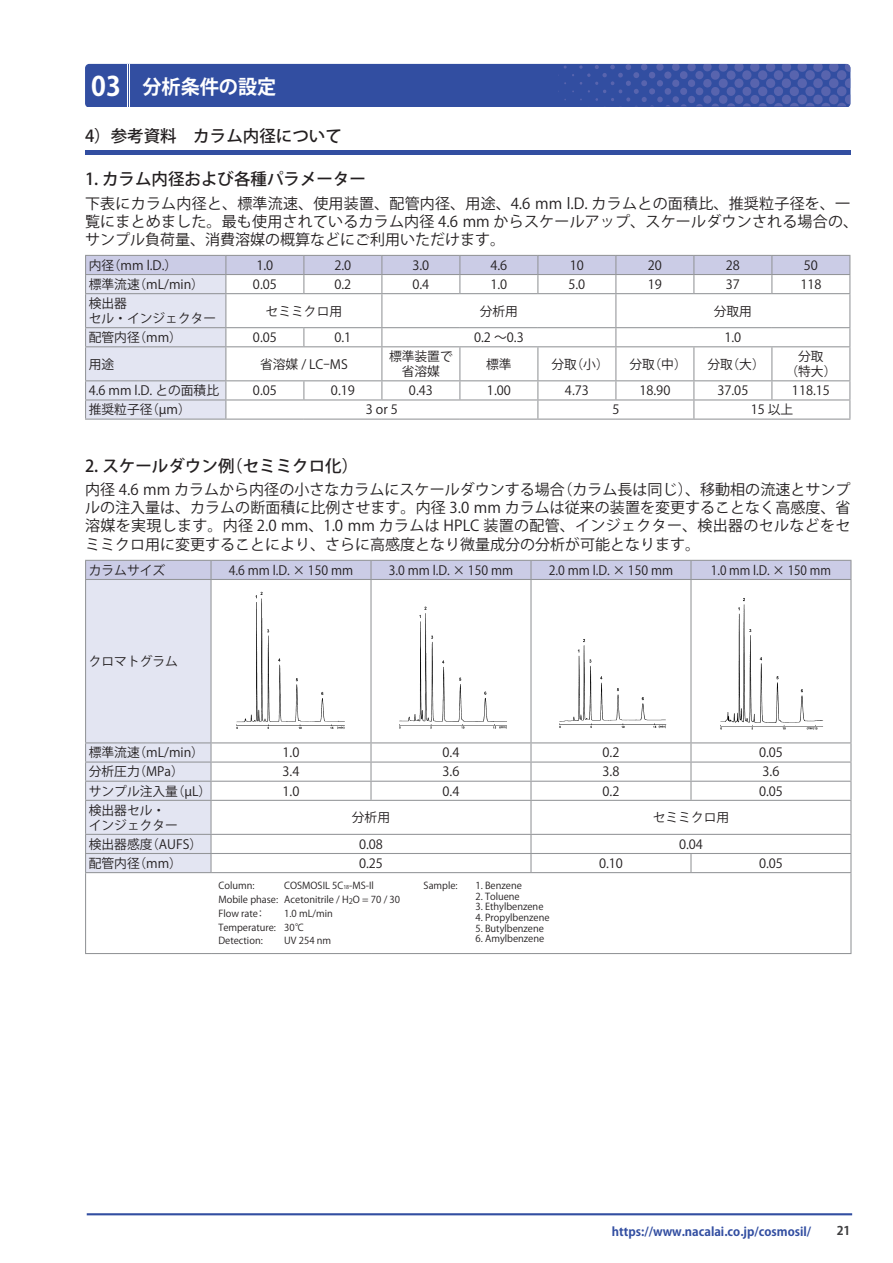
<style>
.page{position:relative;width:893px;height:1263px;background:#fff}
.page>*{position:absolute;margin:0;border:0;box-sizing:border-box;transform-origin:0 0}
.t1{font:19.65px "Koz Go Pro Bold 90 msp RKSJ H";color:#fff}
.中見出しフォント11_14_M{font:500 16.5px "Koz Go Pro";color:#231f20}
.本文フォント10_12pt{font:15px/18px "Koz Go Pro";letter-spacing:.015em;color:#231f20}
.表組み{font:12.75px/14.9px "Koz Go Pro";color:#231f20;text-align:center}
.表組み-2{font:12.75px "Koz Go Pro";color:#231f20;scale:.96 1}
.表組み-3{font:12.75px "Koz Go Pro";color:#231f20;scale:.92 1}
.t2{font:700 12px "Koz Go Pro";color:#324ea1}
.t3{font:700 12px "Koz Go Pro";color:#3e3e3f}
.本文フォント10_12pt-2{font:9.6px "Koz Go Pro";color:#231f20}
.中見出しフォント11_14_M-2{font:9.6px "Koz Go Pro";color:#231f20}
.s1{font-size:26.7px}
.s2{font-size:5.25px}
.s3{font-size:7.5px}
</style>
<div class="page">
<hr style="left:87px;top:1213px;width:765px;height:2px;background:#324ea1">
<svg style="left:85px;top:255px;width:765px;height:164px"></svg>
<hr style="left:85px;top:419px;width:141px;height:1px;background:#939598">
<hr style="left:226px;top:419px;width:78px;height:1px;background:#939598">
<hr style="left:304px;top:419px;width:78px;height:1px;background:#939598">
<hr style="left:382px;top:419px;width:78px;height:1px;background:#939598">
<hr style="left:460px;top:419px;width:78px;height:1px;background:#939598">
<hr style="left:538px;top:419px;width:78px;height:1px;background:#939598">
<hr style="left:616px;top:419px;width:78px;height:1px;background:#939598">
<hr style="left:694px;top:419px;width:78px;height:1px;background:#939598">
<hr style="left:772px;top:419px;width:78px;height:1px;background:#939598">
<svg style="left:85px;top:560px;width:766px;height:312px"></svg>
<hr style="left:85px;top:872px;width:126px;height:1px;background:#939598">
<hr style="left:85px;top:873px;width:1px;height:80px;background:#939598">
<hr style="left:211px;top:872px;width:160px;height:1px;background:#939598">
<hr style="left:371px;top:872px;width:160px;height:1px;background:#939598">
<hr style="left:531px;top:872px;width:160px;height:1px;background:#939598">
<hr style="left:691px;top:872px;width:160px;height:1px;background:#939598">
<hr style="left:850px;top:873px;width:1px;height:80px;background:#939598">
<hr style="left:85px;top:953px;width:126px;height:1px;background:#939598">
<hr style="left:211px;top:953px;width:160px;height:1px;background:#939598">
<hr style="left:371px;top:953px;width:160px;height:1px;background:#939598">
<hr style="left:531px;top:953px;width:160px;height:1px;background:#939598">
<hr style="left:691px;top:953px;width:160px;height:1px;background:#939598">
<img style="left:228px;top:583px;width:126px;height:157px">
<img style="left:388px;top:583px;width:126px;height:157px">
<img style="left:548px;top:583px;width:126px;height:157px">
<img style="left:708px;top:583px;width:126px;height:157px">
<hr style="left:85px;top:151px;width:765px;height:4px;background:#324ea1">
<svg style="left:85px;top:64px;width:765px;height:43px;background:#3751a2"></svg>
<hr style="left:127px;top:64px;width:1px;height:42px;background:#fff">
<hr style="left:129px;top:64px;width:1px;height:42px;background:#fff">
<p class="t1" style="left:91px;top:74px;width:187px"><span class="s1">03</span> 分析条件の設定</p>
<p class="中見出しフォント11_14_M" style="left:85px;top:125px;width:258px">4）参考資料　カラム内径について</p>
<p class="中見出しフォント11_14_M" style="left:85px;top:168px;width:283px">1. カラム内径および各種パラメーター</p>
<p class="本文フォント10_12pt" style="left:85px;top:194px;width:774px">下表にカラム内径と、標準流速、使用装置、配管内径、用途、4.6 mm l.D. カラムとの面積比、推奨粒子径を、一覧にまとめました。最も使用されているカラム内径 4.6 mm からスケールアップ、スケールダウンされる場合の、サンプル負荷量、消費溶媒の概算などにご利用いただけます。</p>
<p class="表組み" style="left:89px;top:258px;width:90px">内径（mm l.D.）</p>
<p class="表組み" style="left:256px;top:258px;width:18px">1.0</p>
<p class="表組み" style="left:334px;top:258px;width:18px">2.0</p>
<p class="表組み" style="left:412px;top:258px;width:18px">3.0</p>
<p class="表組み" style="left:490px;top:258px;width:18px">4.6</p>
<p class="表組み" style="left:570px;top:258px;width:16px">10</p>
<p class="表組み" style="left:648px;top:258px;width:16px">20</p>
<p class="表組み" style="left:726px;top:258px;width:16px">28</p>
<p class="表組み" style="left:804px;top:258px;width:16px">50</p>
<p class="表組み" style="left:89px;top:277px;width:117px">標準流速（mL/min）</p>
<p class="表組み" style="left:253px;top:277px;width:25px">0.05</p>
<p class="表組み" style="left:334px;top:277px;width:18px">0.2</p>
<p class="表組み" style="left:412px;top:277px;width:18px">0.4</p>
<p class="表組み" style="left:490px;top:277px;width:18px">1.0</p>
<p class="表組み" style="left:568px;top:277px;width:18px">5.0</p>
<p class="表組み" style="left:648px;top:277px;width:16px">19</p>
<p class="表組み" style="left:726px;top:277px;width:16px">37</p>
<p class="表組み" style="left:800px;top:277px;width:23px">118</p>
<p class="表組み" style="left:89px;top:296px;width:40px">検出器</p>
<p class="表組み" style="left:89px;top:311px;width:129px">セル・インジェクター</p>
<p class="表組み" style="left:266px;top:304px;width:78px">セミミクロ用</p>
<p class="表組み" style="left:480px;top:304px;width:40px">分析用</p>
<p class="表組み" style="left:714px;top:304px;width:40px">分取用</p>
<p class="表組み" style="left:89px;top:330px;width:95px">配管内径（mm）</p>
<p class="表組み" style="left:253px;top:330px;width:25px">0.05</p>
<p class="表組み" style="left:334px;top:330px;width:18px">0.1</p>
<p class="表組み" style="left:474px;top:330px;width:51px">0.2 ～0.3</p>
<p class="表組み" style="left:724px;top:330px;width:18px">1.0</p>
<p class="表組み" style="left:89px;top:357px;width:27px">用途</p>
<p class="表組み" style="left:260px;top:357px;width:89px">省溶媒 / LC-MS</p>
<p class="表組み" style="left:389px;top:349px;width:65px">標準装置で省溶媒</p>
<p class="表組み" style="left:486px;top:357px;width:27px">標準</p>
<p class="表組み" style="left:551px;top:357px;width:59px">分取（小）</p>
<p class="表組み" style="left:629px;top:357px;width:59px">分取（中）</p>
<p class="表組み" style="left:707px;top:357px;width:59px">分取（大）</p>
<p class="表組み" style="left:798px;top:349px;width:27px">分取</p>
<p class="表組み" style="left:785px;top:364px;width:53px">（特大）</p>
<p class="表組み" style="left:89px;top:383px;width:132px">4.6 mm l.D. との面積比</p>
<p class="表組み" style="left:253px;top:383px;width:25px">0.05</p>
<p class="表組み" style="left:331px;top:383px;width:25px">0.19</p>
<p class="表組み" style="left:409px;top:383px;width:25px">0.43</p>
<p class="表組み" style="left:487px;top:383px;width:25px">1.00</p>
<p class="表組み" style="left:565px;top:383px;width:25px">4.73</p>
<p class="表組み" style="left:639px;top:383px;width:32px">18.90</p>
<p class="表組み" style="left:717px;top:383px;width:32px">37.05</p>
<p class="表組み" style="left:792px;top:383px;width:39px">118.15</p>
<p class="表組み" style="left:89px;top:403px;width:104px">推奨粒子径（µm）</p>
<p class="表組み" style="left:366px;top:403px;width:33px">3 or 5</p>
<p class="表組み" style="left:612px;top:403px;width:9px">5</p>
<p class="表組み" style="left:751px;top:403px;width:44px">15 以上</p>
<p class="中見出しフォント11_14_M" style="left:85px;top:455px;width:275px">2. スケールダウン例（セミミクロ化）</p>
<p class="本文フォント10_12pt" style="left:85px;top:481px;width:767px;text-align:justify">内径 4.6 mm カラムから内径の小さなカラムにスケールダウンする場合（カラム長は同じ）、移動相の流速とサンプルの注入量は、カラムの断面積に比例させます。内径 3.0 mm カラムは従来の装置を変更することなく高感度、省溶媒を実現します。内径 2.0 mm、1.0 mm カラムは HPLC 装置の配管、インジェクター、検出器のセルなどをセミミクロ用に変更することにより、さらに高感度となり微量成分の分析が可能となります。</p>
<p class="表組み" style="left:89px;top:563px;width:78px">カラムサイズ</p>
<p class="表組み-2" style="left:229px;top:562px;width:131px">4.6 mm l.D. × 150 mm</p>
<p class="表組み-2" style="left:389px;top:562px;width:131px">3.0 mm l.D. × 150 mm</p>
<p class="表組み-2" style="left:549px;top:562px;width:131px">2.0 mm l.D. × 150 mm</p>
<p class="表組み-3" style="left:711px;top:562px;width:132px">1.0 mm l.D. × 150 mm</p>
<p class="表組み" style="left:89px;top:654px;width:91px">クロマトグラム</p>
<p class="表組み" style="left:89px;top:745px;width:117px">標準流速（mL/min）</p>
<p class="表組み" style="left:283px;top:745px;width:18px">1.0</p>
<p class="表組み" style="left:443px;top:745px;width:18px">0.4</p>
<p class="表組み" style="left:603px;top:745px;width:18px">0.2</p>
<p class="表組み" style="left:759px;top:745px;width:25px">0.05</p>
<p class="表組み" style="left:89px;top:765px;width:97px">分析圧力（MPa）</p>
<p class="表組み" style="left:283px;top:765px;width:18px">3.4</p>
<p class="表組み" style="left:443px;top:765px;width:18px">3.6</p>
<p class="表組み" style="left:603px;top:765px;width:18px">3.8</p>
<p class="表組み" style="left:763px;top:765px;width:18px">3.6</p>
<p class="表組み" style="left:89px;top:784px;width:124px">サンプル注入量（µL）</p>
<p class="表組み" style="left:283px;top:784px;width:18px">1.0</p>
<p class="表組み" style="left:443px;top:784px;width:18px">0.4</p>
<p class="表組み" style="left:603px;top:784px;width:18px">0.2</p>
<p class="表組み" style="left:759px;top:784px;width:25px">0.05</p>
<p class="表組み" style="left:89px;top:803px;width:78px">検出器セル・</p>
<p class="表組み" style="left:89px;top:818px;width:91px">インジェクター</p>
<p class="表組み" style="left:352px;top:810px;width:40px">分析用</p>
<p class="表組み" style="left:653px;top:810px;width:78px">セミミクロ用</p>
<p class="表組み" style="left:89px;top:837px;width:115px">検出器感度（AUFS）</p>
<p class="表組み" style="left:359px;top:837px;width:25px">0.08</p>
<p class="表組み" style="left:679px;top:837px;width:25px">0.04</p>
<p class="表組み" style="left:89px;top:856px;width:95px">配管内径（mm）</p>
<p class="表組み" style="left:359px;top:856px;width:25px">0.25</p>
<p class="表組み" style="left:599px;top:856px;width:25px">0.10</p>
<p class="表組み" style="left:759px;top:856px;width:25px">0.05</p>
<p class="本文フォント10_12pt-2" style="left:218px;top:879px;width:38px">Column:</p>
<p class="本文フォント10_12pt-2" style="left:284px;top:879px;width:103px">COSMOSIL 5C<span class="s2">18</span>-MS-Il 　</p>
<p class="本文フォント10_12pt-2" style="left:424px;top:879px;width:36px">Sample:</p>
<p class="本文フォント10_12pt-2" style="left:475px;top:879px;width:48px">1. Benzene</p>
<p class="本文フォント10_12pt-2" style="left:475px;top:890px;width:46px">2. Toluene</p>
<p class="本文フォント10_12pt-2" style="left:475px;top:900px;width:70px">3. Ethylbenzene</p>
<p class="本文フォント10_12pt-2" style="left:475px;top:911px;width:76px">4. Propylbenzene</p>
<p class="本文フォント10_12pt-2" style="left:475px;top:922px;width:70px">5. Butylbenzene</p>
<p class="本文フォント10_12pt-2" style="left:475px;top:932px;width:70px">6. Amylbenzene</p>
<p class="本文フォント10_12pt-2" style="left:218px;top:893px;width:61px">Mobile phase:</p>
<p class="本文フォント10_12pt-2" style="left:284px;top:893px;width:117px">Acetonitrile / H<span class="s3">2</span>O = 70 / 30</p>
<p class="本文フォント10_12pt-2" style="left:218px;top:907px;width:46px">Flow rate:</p>
<p class="本文フォント10_12pt-2" style="left:284px;top:907px;width:50px">1.0 mL/min</p>
<p class="中見出しフォント11_14_M-2" style="left:218px;top:921px;width:59px">Temperature:</p>
<p class="本文フォント10_12pt-2" style="left:284px;top:921px;width:22px">30℃</p>
<p class="中見出しフォント11_14_M-2" style="left:218px;top:935px;width:46px">Detection:</p>
<p class="本文フォント10_12pt-2" style="left:284px;top:935px;width:48px">UV 254 nm</p>
<p class="t2" style="left:612px;top:1224px;width:201px">https://www.nacalai.co.jp/cosmosil/</p>
<p class="t3" style="left:837px;top:1223px;width:15px">21</p>
</div>
